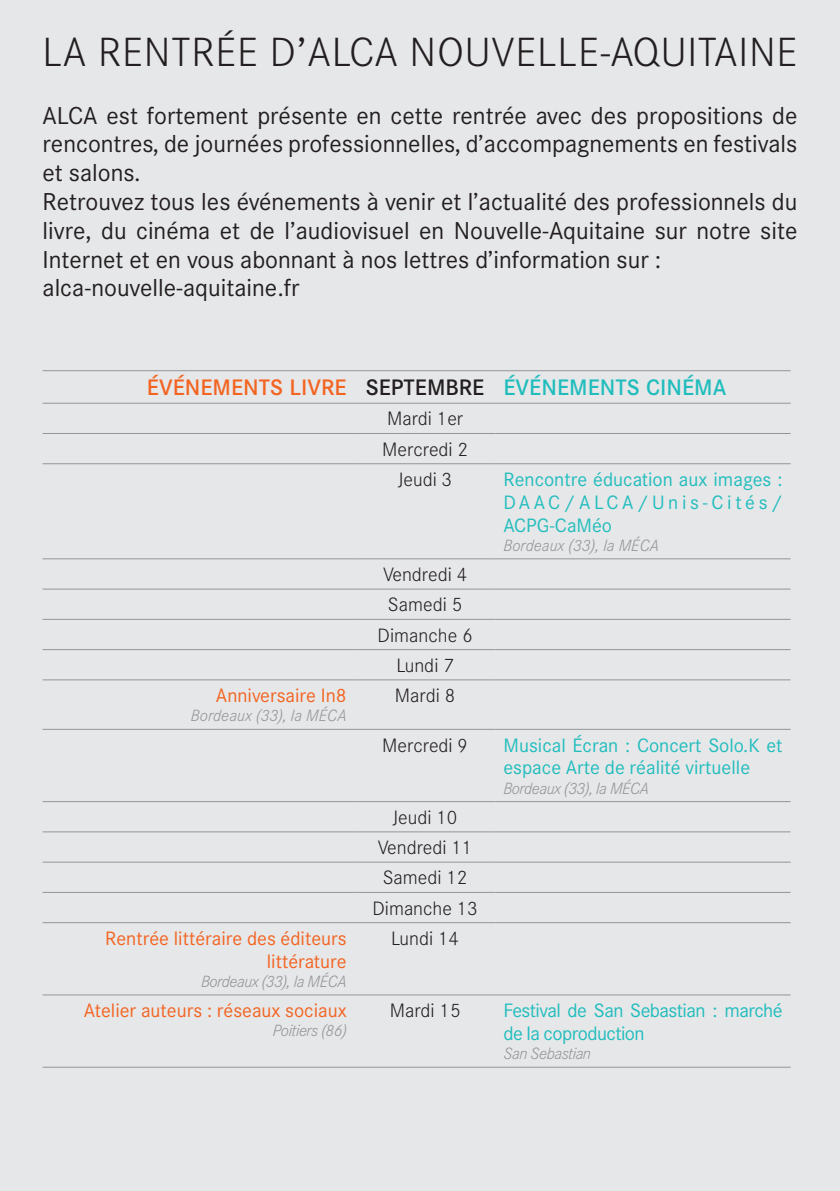
<style>
.page{position:relative;width:840px;height:1191px;background:#fff}
.page>*{position:absolute;margin:0;border:0;box-sizing:border-box;transform-origin:0 0}
.t1{font:300 40px "Corporate S";letter-spacing:.02em;color:#231f20}
.t2{font:24px/28.8px "Corporate S";color:#231f20}
.t3{font:500 22px "Corporate S";color:#21bdbd}
.t4{font:300 19px/30.2px "Corporate S";color:#231f20;text-align:center}
.t5{font:19px/22.8px "Corporate S";color:#21bdbd;text-align:justify}
.t6{font:19px/22.8px "Corporate S";color:#f36421;text-align:right}
.t7{font:19px/22.8px "Corporate S";letter-spacing:-.03em;color:#21bdbd}
.t8{font:italic 300 16px "Corporate S";letter-spacing:-.03em;color:#939598}
.t9{font:italic 300 16px "Corporate S";color:#939598}
.s1{color:#f36421}
.s2{color:#231f20}
</style>
<div class="page">
<div style="left:0;top:0;width:839px;height:1191px;background:#e6e7e9"></div>
<hr style="left:43px;top:370px;width:311px;height:1px;background:#939598">
<hr style="left:354px;top:370px;width:141px;height:1px;background:#939598">
<hr style="left:495px;top:370px;width:295px;height:1px;background:#939598">
<hr style="left:43px;top:403px;width:311px;height:1px;background:#939598">
<hr style="left:354px;top:403px;width:141px;height:1px;background:#939598">
<hr style="left:495px;top:403px;width:295px;height:1px;background:#939598">
<hr style="left:43px;top:433px;width:311px;height:1px;background:#939598">
<hr style="left:354px;top:433px;width:141px;height:1px;background:#939598">
<hr style="left:495px;top:433px;width:295px;height:1px;background:#939598">
<hr style="left:43px;top:463px;width:311px;height:1px;background:#939598">
<hr style="left:354px;top:463px;width:141px;height:1px;background:#939598">
<hr style="left:495px;top:463px;width:295px;height:1px;background:#939598">
<hr style="left:43px;top:558px;width:311px;height:1px;background:#939598">
<hr style="left:354px;top:558px;width:141px;height:1px;background:#939598">
<hr style="left:495px;top:558px;width:295px;height:1px;background:#939598">
<hr style="left:43px;top:589px;width:311px;height:1px;background:#939598">
<hr style="left:354px;top:589px;width:141px;height:1px;background:#939598">
<hr style="left:495px;top:589px;width:295px;height:1px;background:#939598">
<hr style="left:43px;top:619px;width:311px;height:1px;background:#939598">
<hr style="left:354px;top:619px;width:141px;height:1px;background:#939598">
<hr style="left:495px;top:619px;width:295px;height:1px;background:#939598">
<hr style="left:43px;top:649px;width:311px;height:1px;background:#939598">
<hr style="left:354px;top:649px;width:141px;height:1px;background:#939598">
<hr style="left:495px;top:649px;width:295px;height:1px;background:#939598">
<hr style="left:43px;top:679px;width:311px;height:1px;background:#939598">
<hr style="left:354px;top:679px;width:141px;height:1px;background:#939598">
<hr style="left:495px;top:679px;width:295px;height:1px;background:#939598">
<hr style="left:43px;top:729px;width:311px;height:1px;background:#939598">
<hr style="left:354px;top:729px;width:141px;height:1px;background:#939598">
<hr style="left:495px;top:729px;width:295px;height:1px;background:#939598">
<hr style="left:43px;top:801px;width:311px;height:1px;background:#939598">
<hr style="left:354px;top:801px;width:141px;height:1px;background:#939598">
<hr style="left:495px;top:801px;width:295px;height:1px;background:#939598">
<hr style="left:43px;top:831px;width:311px;height:1px;background:#939598">
<hr style="left:354px;top:831px;width:141px;height:1px;background:#939598">
<hr style="left:495px;top:831px;width:295px;height:1px;background:#939598">
<hr style="left:43px;top:861px;width:311px;height:1px;background:#939598">
<hr style="left:354px;top:861px;width:141px;height:1px;background:#939598">
<hr style="left:495px;top:861px;width:295px;height:1px;background:#939598">
<hr style="left:43px;top:892px;width:311px;height:1px;background:#939598">
<hr style="left:354px;top:892px;width:141px;height:1px;background:#939598">
<hr style="left:495px;top:892px;width:295px;height:1px;background:#939598">
<hr style="left:43px;top:922px;width:311px;height:1px;background:#939598">
<hr style="left:354px;top:922px;width:141px;height:1px;background:#939598">
<hr style="left:495px;top:922px;width:295px;height:1px;background:#939598">
<hr style="left:43px;top:994px;width:311px;height:1px;background:#939598">
<hr style="left:354px;top:994px;width:141px;height:1px;background:#939598">
<hr style="left:495px;top:994px;width:295px;height:1px;background:#939598">
<hr style="left:43px;top:1066px;width:311px;height:1px;background:#939598">
<hr style="left:354px;top:1066px;width:141px;height:1px;background:#939598">
<hr style="left:495px;top:1066px;width:295px;height:1px;background:#939598">
<h1 class="t1" style="left:43px;top:29px;width:755px">LA RENTRÉE D’ALCA NOUVELLE-AQUITAINE</h1>
<p class="t2" style="left:43px;top:101px;width:756px">ALCA est fortement présente en cette rentrée avec des propositions de rencontres, de journées professionnelles, d’accompagnements en festivals et salons.<br>Retrouvez tous les événements à venir et l’actualité des professionnels du livre, du cinéma et de l’audiovisuel en Nouvelle-Aquitaine sur notre site Internet et en vous abonnant à nos lettres d’information sur : alca-nouvelle-aquitaine.fr</p>
<p class="t3" style="left:147px;top:374px;width:580px"><span class="s1">ÉVÉNEMENTS LIVRE</span> <span class="s2">SEPTEMBRE</span> ÉVÉNEMENTS CINÉMA</p>
<p class="t4" style="left:382px;top:404px;width:87px">Mardi 1er<br>Mercredi 2<br>Jeudi 3</p>
<p class="t5" style="left:503px;top:468px;width:280px">Rencontre éducation aux images :<br>DAAC/ALCA/Unis-Cités/ ACPG-CaMéo</p>
<p class="t9" style="left:503px;top:535px;width:157px">Bordeaux (33), la MÉCA</p>
<p class="t4" style="left:377px;top:559px;width:96px">Vendredi 4<br>Samedi 5<br>Dimanche 6<br>Lundi 7</p>
<p class="t6" style="left:216px;top:684px;width:132px">Anniversaire In8</p>
<p class="t9" style="left:191px;top:706px;width:157px">Bordeaux (33), la MÉCA</p>
<p class="t4" style="left:394px;top:680px;width:62px">Mardi 8</p>
<p class="t4" style="left:382px;top:730px;width:87px">Mercredi 9</p>
<p class="t5" style="left:503px;top:733px;width:280px">Musical Écran : Concert Solo.K et espace Arte de réalité virtuelle</p>
<p class="t8" style="left:503px;top:778px;width:147px">Bordeaux (33), la MÉCA</p>
<p class="t4" style="left:372px;top:802px;width:107px">Jeudi 10<br>Vendredi 11<br>Samedi 12<br>Dimanche 13</p>
<p class="t6" style="left:105px;top:927px;width:243px">Rentrée littéraire des éditeurs littérature</p>
<p class="t8" style="left:201px;top:971px;width:147px">Bordeaux (33), la MÉCA</p>
<p class="t4" style="left:391px;top:923px;width:69px">Lundi 14</p>
<p class="t6" style="left:84px;top:999px;width:264px">Atelier auteurs : réseaux sociaux</p>
<p class="t8" style="left:273px;top:1021px;width:75px">Poitiers (86)</p>
<p class="t4" style="left:389px;top:995px;width:72px">Mardi 15</p>
<p class="t7" style="left:503px;top:999px;width:280px">Festival de San Sebastian : marché de la coproduction</p>
<p class="t8" style="left:503px;top:1044px;width:89px">San Sebastian</p>
</div>
